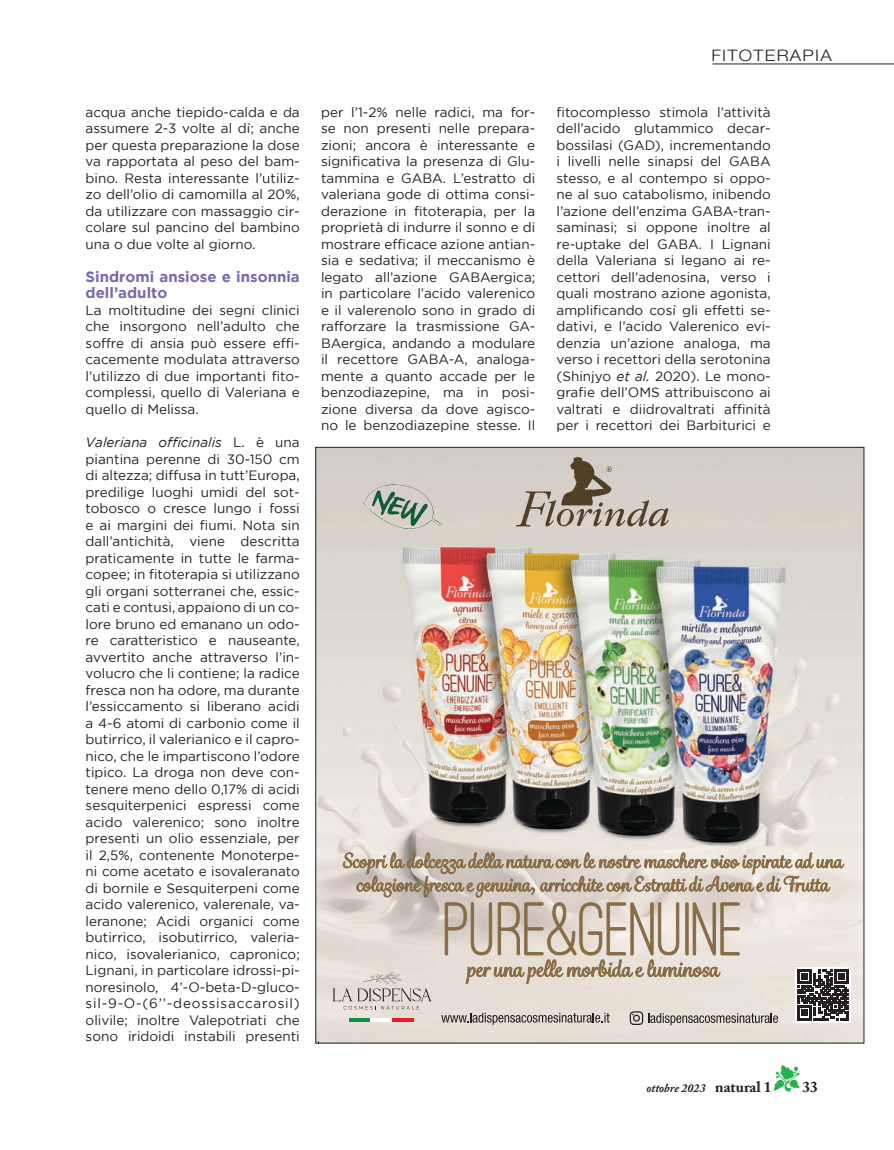
<style>
.page{position:relative;width:894px;height:1150px;background:#fff}
.page>*{position:absolute;margin:0;border:0;box-sizing:border-box;transform-origin:0 0}
.t1{font:300 15.9px "Helvetica Neue LT Std";letter-spacing:.07em;color:#231f20;scale:1.14 1}
.Titolo_ok{font:700 15px/16.5px "Gotham";color:#7c68ae}
.t2{font:700 15px "Adobe Caslon Pro";color:#231f20}
.Normal__Web{font:13.5px/16.5px "Gotham";color:#231f20;text-align:justify}
.t3{font:italic 700 12px "Adobe Caslon Pro";color:#231f20}
.s1{font-style:italic}
.s2{color:#23b24b}
.s3{font-style:normal;font-size:15px}
</style>
<div class="page">
<hr style="left:712px;top:64px;width:181px;height:1px;background:#231f20">
<img style="left:317px;top:449px;width:545px;height:592px">
<svg style="left:848px;top:966px;width:2px;height:56px"></svg>
<svg style="left:516px;top:457px;width:152px;height:69px;background:#b7afa5"></svg>
<svg style="left:332px;top:852px;width:516px;height:172px;background:#cfc4b9"></svg>
<img style="left:363px;top:485px;width:79px;height:43px">
<p class="Normal__Web" style="left:86px;top:103px;width:216px">acqua anche tiepido-calda e da assumere 2-3 volte al dì; anche per questa preparazione la dose va rapportata al peso del bam&shy;bino. Resta interessante l’utiliz&shy;zo dell’olio di camomilla al 20%, da utilizzare con massaggio cir&shy;colare sul pancino del bambino una o due volte al giorno.</p>
<p class="Titolo_ok" style="left:86px;top:268px;width:216px">Sindromi ansiose e insonnia dell’adulto</p>
<p class="Normal__Web" style="left:86px;top:301px;width:216px">La moltitudine dei segni clinici che insorgono nell’adulto che soffre di ansia può essere effi&shy;cacemente modulata attraverso l’utilizzo di due importanti fito&shy;complessi, quello di Valeriana e quello di Melissa.</p>
<p class="Normal__Web" style="left:86px;top:433px;width:216px"><span class="s1">Valeriana officinalis</span> L. è una piantina perenne di 30-150 cm di altezza; diffusa in tutt’Europa, predilige luoghi umidi del sot&shy;tobosco o cresce lungo i fossi e ai margini dei fiumi. Nota sin dall’antichità, viene descritta praticamente in tutte le farma&shy;copee; in fitoterapia si utilizzano gli organi sotterranei che, essic&shy;cati e contusi, appaiono di un co&shy;lore bruno ed emanano un odo&shy;re caratteristico e nauseante, avvertito anche attraverso l’in&shy;volucro che li contiene; la radice fresca non ha odore, ma durante l’essiccamento si liberano acidi a 4-6 atomi di carbonio come il butirrico, il valerianico e il capro&shy;nico, che le impartiscono l’odore tipico. La droga non deve con&shy;tenere meno dello 0,17% di acidi sesquiterpenici espressi come acido valerenico; sono inoltre presenti un olio essenziale, per il 2,5%, contenente Monoterpe&shy;ni come acetato e isovaleranato di bornile e Sesquiterpeni come acido valerenico, valerenale, va&shy;leranone; Acidi organici come butirrico, isobutirrico, valeria&shy;nico, isovalerianico, capronico; Lignani, in particolare idrossi-pi&shy;noresinolo, 4’-O-beta-D-gluco&shy;sil-9-O-(6’’-deossisaccarosil) olivile; inoltre Valepotriati che sono iridoidi instabili presenti</p>
<p class="t1" style="left:711px;top:45px;width:107px">FITOTERAPIA</p>
<p class="Normal__Web" style="left:321px;top:103px;width:216px">per l’1-2% nelle radici, ma for&shy;se non presenti nelle prepara&shy;zioni; ancora è interessante e significativa la presenza di Glu&shy;tammina e GABA. L’estratto di valeriana gode di ottima consi&shy;derazione in fitoterapia, per la proprietà di indurre il sonno e di mostrare efficace azione antian&shy;sia e sedativa; il meccanismo è legato all’azione GABAergica; in particolare l’acido valerenico e il valerenolo sono in grado di rafforzare la trasmissione GA-BAergica, andando a modulare il recettore GABA-A, analoga&shy;mente a quanto accade per le benzodiazepine, ma in posi&shy;zione diversa da dove agisco&shy;no le benzodiazepine stesse. Il</p>
<p class="Normal__Web" style="left:556px;top:103px;width:216px">fitocomplesso stimola l’attività dell’acido glutammico decar&shy;bossilasi (GAD), incrementando i livelli nelle sinapsi del GABA stesso, e al contempo si oppo&shy;ne al suo catabolismo, inibendo l’azione dell’enzima GABA-tran&shy;saminasi; si oppone inoltre al re-uptake del GABA. I Lignani della Valeriana si legano ai re&shy;cettori dell’adenosina, verso i quali mostrano azione agonista, amplificando così gli effetti se&shy;dativi, e l’acido Valerenico evi&shy;denzia un’azione analoga, ma verso i recettori della serotonina (Shinjyo <span class="s1">et al.</span> 2020). Le mono&shy;grafie dell’OMS attribuiscono ai valtrati e diidrovaltrati affinità per i recettori dei Barbiturici e</p>
<p class="t2" style="left:773px;top:1077px;width:45px"><span class="s2">▼</span> 33</p>
<p class="t3" style="left:646px;top:1080px;width:126px">ottobre 2023 <span class="s3">natural 1</span></p>
</div>
